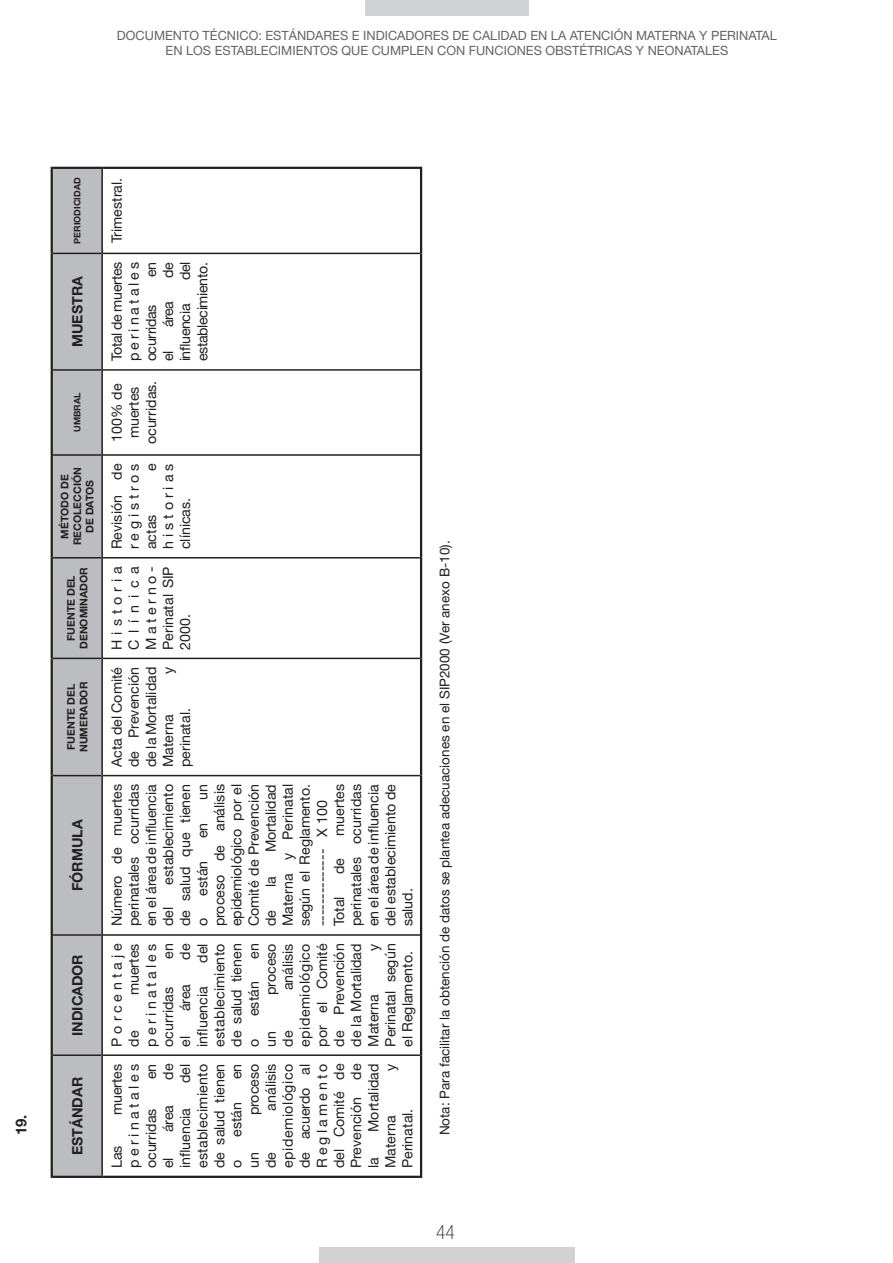
<style>
.page{position:relative;width:893px;height:1263px;background:#fff}
.page>*{position:absolute;margin:0;border:0;box-sizing:border-box;transform-origin:0 0}
.t1{font:100 condensed 19.5px "Helvetica Neue";color:#231f20}
.t2{font:700 15px "Helvetica Neue";color:#231f20}
.t3{font:14.25px/17.1px "Helvetica Neue";color:#231f20;text-align:justify}
.t4{font:700 14.25px "Helvetica Neue";color:#231f20}
.t5{font:14.25px/17.1px "Helvetica Neue";letter-spacing:-.025em;color:#231f20;text-align:right}
.t6{font:14.25px/17.1px "Helvetica Neue";letter-spacing:.275em;color:#231f20}
.t7{font:13.5px "Helvetica Neue";color:#231f20}
.t8{font:12.75px/15.3px "Helvetica Neue";color:#636366;text-align:center}
.t9{font:700 10.5px/12.6px "Helvetica Neue";color:#231f20;text-align:center}
.t10{font:700 9px "Helvetica Neue";color:#231f20}
</style>
<div class="page">
<div style="left:365px;top:0;width:164px;height:16px;background:#d1d2d4"></div>
<div style="left:319px;top:1247px;width:255px;height:16px;background:#d1d2d4"></div>
<div style="left:53px;top:169px;width:48px;height:1007px;background:#bcbdc0"></div>
<hr style="left:51px;top:1055px;width:2px;height:123px;background:#231f20">
<hr style="left:53px;top:1176px;width:49px;height:2px;background:#231f20">
<hr style="left:51px;top:935px;width:2px;height:120px;background:#231f20">
<hr style="left:51px;top:776px;width:2px;height:159px;background:#231f20">
<hr style="left:51px;top:658px;width:2px;height:118px;background:#231f20">
<hr style="left:51px;top:558px;width:2px;height:100px;background:#231f20">
<hr style="left:51px;top:455px;width:2px;height:103px;background:#231f20">
<hr style="left:51px;top:370px;width:2px;height:85px;background:#231f20">
<hr style="left:51px;top:253px;width:2px;height:117px;background:#231f20">
<hr style="left:51px;top:167px;width:2px;height:86px;background:#231f20">
<hr style="left:53px;top:167px;width:49px;height:2px;background:#231f20">
<hr style="left:102px;top:1176px;width:318px;height:2px;background:#231f20">
<hr style="left:102px;top:167px;width:318px;height:2px;background:#231f20">
<hr style="left:420px;top:1055px;width:2px;height:123px;background:#231f20">
<hr style="left:420px;top:935px;width:2px;height:120px;background:#231f20">
<hr style="left:420px;top:776px;width:2px;height:159px;background:#231f20">
<hr style="left:420px;top:658px;width:2px;height:118px;background:#231f20">
<hr style="left:420px;top:558px;width:2px;height:100px;background:#231f20">
<hr style="left:420px;top:455px;width:2px;height:103px;background:#231f20">
<hr style="left:420px;top:370px;width:2px;height:85px;background:#231f20">
<hr style="left:420px;top:253px;width:2px;height:117px;background:#231f20">
<hr style="left:420px;top:167px;width:2px;height:86px;background:#231f20">
<hr style="left:53px;top:1054px;width:48px;height:2px;background:#231f20">
<hr style="left:53px;top:934px;width:48px;height:2px;background:#231f20">
<hr style="left:53px;top:775px;width:48px;height:1px;background:#231f20">
<hr style="left:53px;top:658px;width:48px;height:1px;background:#231f20">
<hr style="left:53px;top:557px;width:48px;height:1px;background:#231f20">
<hr style="left:53px;top:454px;width:48px;height:2px;background:#231f20">
<hr style="left:53px;top:369px;width:48px;height:2px;background:#231f20">
<hr style="left:53px;top:253px;width:48px;height:1px;background:#231f20">
<hr style="left:101px;top:1055px;width:2px;height:121px;background:#231f20">
<hr style="left:101px;top:935px;width:2px;height:120px;background:#231f20">
<hr style="left:103px;top:1054px;width:317px;height:2px;background:#231f20">
<hr style="left:101px;top:776px;width:2px;height:159px;background:#231f20">
<hr style="left:103px;top:934px;width:317px;height:2px;background:#231f20">
<hr style="left:101px;top:658px;width:2px;height:118px;background:#231f20">
<hr style="left:103px;top:775px;width:317px;height:1px;background:#231f20">
<hr style="left:101px;top:558px;width:2px;height:100px;background:#231f20">
<hr style="left:103px;top:658px;width:317px;height:1px;background:#231f20">
<hr style="left:101px;top:455px;width:2px;height:103px;background:#231f20">
<hr style="left:103px;top:557px;width:317px;height:1px;background:#231f20">
<hr style="left:101px;top:370px;width:2px;height:85px;background:#231f20">
<hr style="left:103px;top:454px;width:317px;height:2px;background:#231f20">
<hr style="left:101px;top:253px;width:2px;height:117px;background:#231f20">
<hr style="left:103px;top:369px;width:317px;height:2px;background:#231f20">
<hr style="left:101px;top:169px;width:2px;height:84px;background:#231f20">
<hr style="left:103px;top:253px;width:317px;height:1px;background:#231f20">
<p class="t8" style="left:117px;top:27px;width:661px">DOCUMENTO TÉCNICO: ESTÁNDARES E INDICADORES DE CALIDAD EN LA ATENCIÓN MATERNA Y PERINATAL<br>EN LOS ESTABLECIMIENTOS QUE CUMPLEN CON FUNCIONES OBSTÉTRICAS Y NEONATALES</p>
<p class="t2" style="left:12px;top:1135px;width:22px;rotate:-90deg">19.</p>
<p class="t10" style="left:72px;top:244px;width:68px;rotate:-90deg">PERIODICIDAD</p>
<p class="t4" style="left:69px;top:347px;width:72px;rotate:-90deg">MUESTRA</p>
<p class="t10" style="left:72px;top:432px;width:41px;rotate:-90deg">UMBRAL</p>
<p class="t9" style="left:58px;top:545px;width:79px;rotate:-90deg">MÉTODO DE<br>RECOLECCIÓN<br>DE DATOS</p>
<p class="t9" style="left:64px;top:649px;width:83px;rotate:-90deg">FUENTE DEL<br>DENOMINADOR</p>
<p class="t9" style="left:64px;top:752px;width:72px;text-align:left;rotate:-90deg">FUENTE DEL<br>NUMERADOR</p>
<p class="t4" style="left:69px;top:891px;width:73px;rotate:-90deg">FÓRMULA</p>
<p class="t4" style="left:69px;top:1036px;width:83px;rotate:-90deg">INDICADOR</p>
<p class="t4" style="left:69px;top:1155px;width:80px;rotate:-90deg">ESTÁNDAR</p>
<p class="t3" style="left:108px;top:243px;width:67px;rotate:-90deg">Trimestral.</p>
<p class="t3" style="left:159px;top:278px;width:17px;rotate:-90deg">de</p>
<p class="t3" style="left:108px;top:361px;width:101px;rotate:-90deg">Total de muertes perinatales ocurridas</p>
<p class="t3" style="left:142px;top:277px;width:17px;rotate:-90deg">en</p>
<p class="t5" style="left:176px;top:361px;width:101px;rotate:-90deg">del establecimiento.</p>
<p class="t3" style="left:159px;top:327px;width:28px;rotate:-90deg">área</p>
<p class="t5" style="left:176px;top:361px;width:59px;rotate:-90deg">influencia</p>
<p class="t3" style="left:159px;top:361px;width:12px;rotate:-90deg">el</p>
<p class="t3" style="left:108px;top:444px;width:65px;text-align:center;rotate:-90deg">100% de muertes ocurridas.</p>
<p class="t3" style="left:108px;top:549px;width:87px;rotate:-90deg">Revisión de registros actas</p>
<p class="t3" style="left:142px;top:549px;width:87px;text-indent:78px;rotate:-90deg">e historias clínicas.</p>
<p class="t3" style="left:108px;top:650px;width:85px;rotate:-90deg">Historia Clínica Materno-Perinatal SIP 2000.</p>
<p class="t3" style="left:159px;top:674px;width:9px;rotate:-90deg">y</p>
<p class="t3" style="left:108px;top:767px;width:102px;rotate:-90deg">Acta del Comité de Prevención de la Mortalidad Materna</p>
<p class="t3" style="left:176px;top:767px;width:60px;rotate:-90deg">perinatal.</p>
<p class="t3" style="left:108px;top:926px;width:144px;rotate:-90deg">Número de muertes perinatales ocurridas en el área de influencia del</p>
<p class="t3" style="left:330px;top:926px;width:144px;text-indent:91px;rotate:-90deg">muertes perinatales ocurridas en el área de influencia del establecimiento de salud.</p>
<p class="t3" style="left:194px;top:926px;width:144px;text-indent:127px;rotate:-90deg">un proceso de análisis epidemiológico por el Comité de Prevención de</p>
<p class="t3" style="left:159px;top:926px;width:144px;text-indent:42px;rotate:-90deg">establecimiento de salud que tienen o</p>
<p class="t3" style="left:262px;top:926px;width:144px;text-align:left;text-indent:74px;rotate:-90deg">Mortalidad<br>Materna y Perinatal según el Reglamento. -------------- X 100<br>Total</p>
<p class="t3" style="left:194px;top:838px;width:17px;rotate:-90deg">en</p>
<p class="t3" style="left:330px;top:874px;width:18px;rotate:-90deg">de</p>
<p class="t3" style="left:194px;top:896px;width:36px;rotate:-90deg">están</p>
<p class="t3" style="left:262px;top:887px;width:12px;rotate:-90deg">la</p>
<p class="t6" style="left:108px;top:1047px;width:105px;rotate:-90deg">Porcentaje de</p>
<p class="t3" style="left:176px;top:959px;width:18px;rotate:-90deg">de</p>
<p class="t3" style="left:125px;top:1047px;width:105px;text-indent:51px;rotate:-90deg">muertes perinatales ocurridas</p>
<p class="t3" style="left:194px;top:1047px;width:105px;text-indent:84px;rotate:-90deg">del establecimiento de salud tienen o</p>
<p class="t3" style="left:159px;top:959px;width:17px;rotate:-90deg">en</p>
<p class="t3" style="left:245px;top:959px;width:17px;rotate:-90deg">en</p>
<p class="t3" style="left:245px;top:1016px;width:36px;rotate:-90deg">están</p>
<p class="t3" style="left:176px;top:1011px;width:29px;rotate:-90deg">área</p>
<p class="t3" style="left:194px;top:1047px;width:62px;rotate:-90deg">influencia</p>
<p class="t3" style="left:176px;top:1047px;width:12px;rotate:-90deg">el</p>
<p class="t3" style="left:365px;top:1047px;width:105px;text-indent:96px;rotate:-90deg">y Perinatal según el Reglamento.</p>
<p class="t3" style="left:279px;top:1047px;width:105px;text-indent:56px;rotate:-90deg">análisis epidemiológico por el Comité de Prevención de la Mortalidad Materna</p>
<p class="t3" style="left:262px;top:995px;width:53px;rotate:-90deg">proceso</p>
<p class="t3" style="left:279px;top:1047px;width:18px;rotate:-90deg">de</p>
<p class="t3" style="left:262px;top:1047px;width:17px;rotate:-90deg">un</p>
<p class="t3" style="left:159px;top:1080px;width:18px;rotate:-90deg">de</p>
<p class="t3" style="left:108px;top:1168px;width:106px;text-indent:53px;rotate:-90deg">muertes perinatales ocurridas</p>
<p class="t3" style="left:176px;top:1168px;width:106px;text-indent:85px;rotate:-90deg">del establecimiento de salud tienen o</p>
<p class="t3" style="left:142px;top:1079px;width:17px;rotate:-90deg">en</p>
<p class="t3" style="left:228px;top:1079px;width:17px;rotate:-90deg">en</p>
<p class="t3" style="left:228px;top:1137px;width:36px;rotate:-90deg">están</p>
<p class="t3" style="left:159px;top:1132px;width:29px;rotate:-90deg">área</p>
<p class="t3" style="left:176px;top:1168px;width:62px;rotate:-90deg">influencia</p>
<p class="t3" style="left:108px;top:1168px;width:24px;rotate:-90deg">Las</p>
<p class="t3" style="left:159px;top:1168px;width:12px;rotate:-90deg">el</p>
<p class="t3" style="left:382px;top:1071px;width:9px;rotate:-90deg">y</p>
<p class="t3" style="left:262px;top:1168px;width:106px;text-indent:58px;rotate:-90deg">análisis epidemiológico de acuerdo al Reglamento del Comité de Prevención de la</p>
<p class="t3" style="left:245px;top:1115px;width:53px;rotate:-90deg">proceso</p>
<p class="t3" style="left:365px;top:1168px;width:106px;text-indent:36px;rotate:-90deg">Mortalidad<br>Materna</p>
<p class="t3" style="left:399px;top:1168px;width:61px;rotate:-90deg">Perinatal.</p>
<p class="t3" style="left:262px;top:1168px;width:18px;rotate:-90deg">de</p>
<p class="t3" style="left:245px;top:1168px;width:17px;rotate:-90deg">un</p>
<p class="t7" style="left:437px;top:1135px;width:596px;rotate:-90deg">Nota: Para facilitar la obtención de datos se plantea adecuaciones en el SIP2000 (Ver anexo B-10).</p>
<h1 class="t1" style="left:436px;top:1221px;width:10px">44</h1>
</div>
